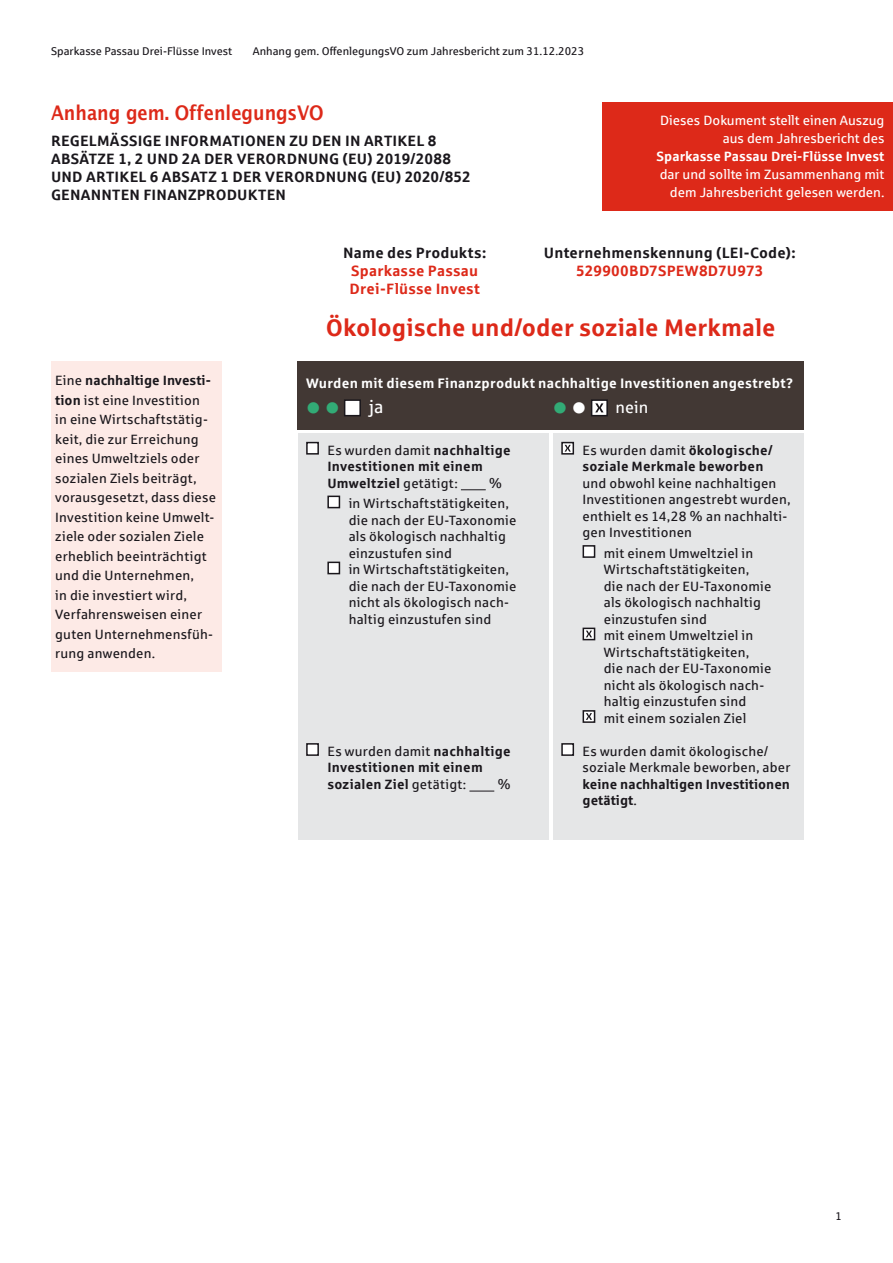
<style>
.page{position:relative;width:893px;height:1263px;background:#fff}
.page>*{position:absolute;margin:0;border:0;box-sizing:border-box;transform-origin:0 0}
.t1{font:700 24px "Sparkasse Rg";color:#dd2919}
.t2{font:700 21.75px "Lucida Sans Nar EF Dem";color:#dd2919}
.t3{font:18px "Sparkasse Rg";color:#fff}
.t4{font:16.5px "Sparkasse Rg";color:#fff}
.t5{font:700 15px/18px "Sparkasse Rg";letter-spacing:.015em;color:#1a171c}
.t6{font:700 15px/18px "Sparkasse Rg";letter-spacing:.015em;color:#dd2919}
.t7{font:700 13.8px "Sparkasse Rg";letter-spacing:.015em;color:#fff}
.t8{font:13.5px/16.5px "Sparkasse Rg";letter-spacing:.015em;color:#1a171c}
.t9{font:700 13.5px/16.5px "Sparkasse Rg";letter-spacing:.01em;color:#1a171c}
.t10{font:13.5px/18px "Sparkasse Rg";color:#fff;text-align:right}
.t11{font:700 13.5px "Sparkasse Rg";color:#fff}
.t12{font:11.25px "Sparkasse Rg";color:#1a171c}
.s1{font-weight:700}
.s2{font-weight:400}
</style>
<div class="page">
<div style="left:51px;top:361px;width:170px;height:311px;background:#fdeae6"></div>
<div style="left:298px;top:361px;width:506px;height:68px;background:#423834"></div>
<div style="left:345px;top:400px;width:15px;height:16px;background:#fff"></div>
<div style="left:344px;top:399px;width:17px;height:17px;border:2px solid #1a171c"></div>
<svg style="left:594px;top:402px;width:11px;height:11px"></svg>
<div style="left:591px;top:399px;width:17px;height:17px;border:2px solid #1a171c"></div>
<svg style="left:595px;top:403px;width:9px;height:9px"></svg>
<div style="left:298px;top:433px;width:251px;height:407px;background:#e5e6e7"></div>
<svg style="left:461px;top:489px;width:25px;height:1px"></svg>
<svg style="left:469px;top:791px;width:25px;height:1px"></svg>
<div style="left:307px;top:443px;width:11px;height:11px;background:#fff"></div>
<div style="left:306px;top:442px;width:13px;height:13px;border:2px solid #1a171c"></div>
<div style="left:328px;top:496px;width:11px;height:12px;background:#fff"></div>
<div style="left:327px;top:496px;width:13px;height:12px;border:2px solid #1a171c"></div>
<div style="left:328px;top:562px;width:11px;height:12px;background:#fff"></div>
<div style="left:327px;top:562px;width:13px;height:12px;border:2px solid #1a171c"></div>
<div style="left:307px;top:744px;width:11px;height:11px;background:#fff"></div>
<div style="left:306px;top:743px;width:13px;height:13px;border:2px solid #1a171c"></div>
<div style="left:553px;top:433px;width:251px;height:407px;background:#e5e6e7"></div>
<div style="left:561px;top:442px;width:13px;height:13px;border:2px solid #1a171c"></div>
<svg style="left:565px;top:445px;width:6px;height:7px"></svg>
<div style="left:583px;top:546px;width:12px;height:11px;background:#fff"></div>
<div style="left:583px;top:545px;width:12px;height:13px;border:2px solid #1a171c"></div>
<div style="left:583px;top:628px;width:12px;height:12px;border:2px solid #1a171c"></div>
<svg style="left:586px;top:631px;width:6px;height:6px"></svg>
<div style="left:583px;top:710px;width:12px;height:13px;border:2px solid #1a171c"></div>
<svg style="left:586px;top:713px;width:6px;height:7px"></svg>
<div style="left:562px;top:744px;width:11px;height:11px;background:#fff"></div>
<div style="left:561px;top:743px;width:13px;height:13px;border:2px solid #1a171c"></div>
<div style="left:602px;top:102px;width:291px;height:108px;background:#dd2919"></div>
<p class="t12" style="left:51px;top:44px;width:183px">Sparkasse Passau Drei-Flüsse Invest</p>
<p class="t12" style="left:253px;top:44px;width:333px">Anhang gem. OffenlegungsVO zum Jahresbericht zum 31.12.2023</p>
<h2 class="t2" style="left:51px;top:101px;width:274px">Anhang gem. OffenlegungsVO</h2>
<p class="t5" style="left:51px;top:131px;width:421px">ReGelmäSSIGe Informationen zu den i n Arti kel 8<br>Absätze 1, 2 und 2a der Verordnung (EU) 2019/2088 und Arti kel 6 Absatz 1 der Verordnung (EU) 2020/852 genannten Fi nanzprodukten</p>
<p class="t10" style="left:660px;top:111px;width:226px">Dieses Dokument stellt einen Auszug aus dem Jahresbericht des</p>
<p class="t11" style="left:657px;top:148px;width:229px">Sparkasse Passau Drei-Flüsse Invest</p>
<p class="t10" style="left:660px;top:165px;width:226px">dar und sollte im Zusammenhang mit dem Jahresbericht gelesen werden.</p>
<p class="t8" style="left:55px;top:370px;width:162px;line-height:19.5px">Eine <span class="s1">nachhaltige Investi&shy;tion</span> ist eine Investition<br>in eine Wirtschaftstätig&shy;keit, die zur Erreichung eines Umweltziels oder sozialen Ziels beiträgt, vorausgesetzt, dass diese<br>Investition keine Umwelt&shy;ziele oder sozialen Ziele erheblich beeinträchtigt und die Unternehmen,<br>in die investiert wird,<br>Verfahrensweisen einer guten Unternehmensfüh&shy;rung anwenden.</p>
<p class="t5" style="left:343px;top:243px;width:145px">Name des Produkts:</p>
<p class="t6" style="left:350px;top:261px;width:132px">Sparkasse Passau<br>Drei-Flüsse Invest</p>
<p class="t5" style="left:544px;top:243px;width:253px">Unternehmenskennung (LEI-Code):</p>
<p class="t6" style="left:576px;top:261px;width:189px">529900BD7SPEW8D7U973</p>
<h1 class="t1" style="left:326px;top:313px;width:451px">Ökologische und/oder soziale Merkmale</h1>
<p class="t7" style="left:306px;top:374px;width:488px">Wurden mit diesem Finanzprodukt nachhaltige Investitionen angestrebt?</p>
<h3 class="t3" style="left:369px;top:396px;width:16px">ja</h3>
<p class="t4" style="left:615px;top:397px;width:34px">nein</p>
<p class="t9" style="left:327px;top:441px;width:185px"><span class="s2">Es wurden damit</span> nachhaltige<br>Investitionen mit einem<br>U mweltziel <span class="s2">getätigt:</span></p>
<p class="t9" style="left:583px;top:441px;width:191px"><span class="s2">Es wurden damit</span> ökologische/ soziale Merkmale beworben</p>
<p class="t8" style="left:583px;top:474px;width:209px">und obwohl keine nachhaltigen<br>Investitionen angestrebt wurden, enthielt es 14,28 % an nachhalti&shy;gen Investitionen</p>
<p class="t8" style="left:604px;top:544px;width:169px">mit einem Umweltziel in<br>Wirtschaftstätigkeiten, die nach der EU-Taxonomie als ökologisch nachhaltig einzustufen sind<br>mit einem Umweltziel in<br>Wirtschaftstätigkeiten, die nach der EU-Taxonomie nicht als ökologisch nach&shy;haltig einzustufen sind<br>mit einem sozialen Ziel</p>
<p class="t8" style="left:583px;top:742px;width:209px">Es wurden damit ökologische/ soziale Merkmale beworben, aber</p>
<p class="t9" style="left:583px;top:775px;width:209px">keine nachhaltigen Investitionen getätigt<span class="s2">.</span></p>
<p class="t8" style="left:349px;top:472px;width:162px;line-height:20.7px;text-indent:140px">% in Wirtschaftstätigkeiten,</p>
<p class="t8" style="left:349px;top:511px;width:169px">die nach der EU-Taxonomie als ökologisch nachhaltig einzustufen sind<br>in Wirtschaftstätigkeiten, die nach der EU-Taxonomie nicht als ökologisch nach&shy;haltig einzustufen sind</p>
<p class="t9" style="left:327px;top:742px;width:185px"><span class="s2">Es wurden damit</span> nachhaltige<br>Investitionen mit einem sozialen Ziel <span class="s2">getätigt:</span></p>
<p class="t8" style="left:497px;top:775px;width:15px">%</p>
<p class="t12" style="left:835px;top:1209px;width:8px">1</p>
</div>
